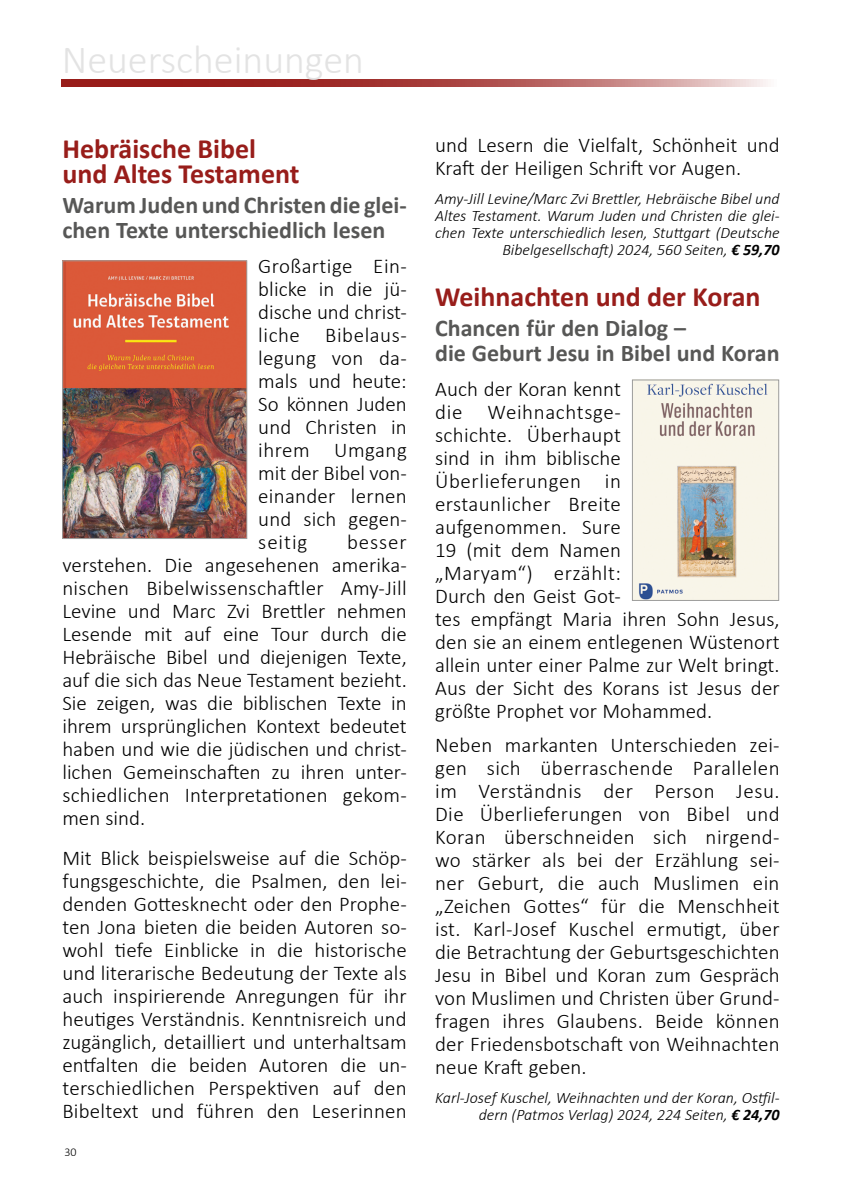
<style>
.page{position:relative;width:842px;height:1191px;background:#fff}
.page>*{position:absolute;margin:0;border:0;box-sizing:border-box;transform-origin:0 0}
.t1{font:300 40px "Calibri";color:#e3e3e3}
.t2{font:700 28px/25px "Calibri";color:#981d1a}
.t3{font:700 24px/25px "Calibri";color:#575756}
.t4{font:300 21px/23px "Calibri";letter-spacing:.005em;color:#000;text-align:justify}
.t5{font:italic 300 16px/17px "Calibri";color:#000;text-align:right}
.t6{font:300 12px "Calibri";color:#000}
.s1{font-weight:700}
</style>
<div class="page">
<svg style="left:62px;top:80px;width:706px;height:7px;background:#b05351"></svg>
<img style="left:634px;top:382px;width:143px;height:216px">
<div style="left:632px;top:380px;width:147px;height:220px;border:1px solid #9d9d9c"></div>
<img style="left:64px;top:263px;width:181px;height:273px">
<div style="left:62px;top:261px;width:185px;height:277px;border:1px solid #9d9d9c"></div>
<h1 class="t1" style="left:62px;top:34px;width:304px">Neuerscheinungen</h1>
<h2 class="t2" style="left:62px;top:135px;width:239px">Hebräische Bibel und Altes Testament</h2>
<p class="t3" style="left:62px;top:192px;width:346px">Warum Juden und Christen die glei&shy;chen Texte unterschiedlich lesen</p>
<p class="t4" style="left:258px;top:254px;width:150px">Großartige Ein&shy;blicke in die jü&shy;dische und christ&shy;liche Bibelaus&shy;legung von da&shy;mals und heute:<br>So können Juden und Christen in ihrem Umgang mit der Bibel von&shy;einander lernen und sich gegen&shy;seitig</p>
<p class="t4" style="left:62px;top:530px;width:346px;text-indent:285px">besser verstehen. Die angesehenen amerika&shy;nischen Bibelwissenschaftler Amy-Jill Levine und Marc Zvi Brettler nehmen Lesende mit auf eine Tour durch die Hebräische Bibel und diejenigen Texte, auf die sich das Neue Testament bezieht.<br>Sie zeigen, was die biblischen Texte in ihrem ursprünglichen Kontext bedeutet haben und wie die jüdischen und christ&shy;lichen Gemeinschaften zu ihren unter&shy;schiedlichen Interpretationen gekom&shy;men sind.</p>
<p class="t4" style="left:62px;top:846px;width:346px">Mit Blick beispielsweise auf die Schöp&shy;fungsgeschichte, die Psalmen, den lei&shy;denden Gottesknecht oder den Prophe&shy;ten Jona bieten die beiden Autoren so&shy;wohl tiefe Einblicke in die historische und literarische Bedeutung der Texte als auch inspirierende Anregungen für ihr heutiges Verständnis. Kenntnisreich und zugänglich, detailliert und unterhaltsam entfalten die beiden Autoren die un&shy;terschiedlichen Perspektiven auf den Bibeltext und führen den Leserinnen</p>
<p class="t6" style="left:64px;top:1144px;width:14px">30</p>
<p class="t4" style="left:435px;top:133px;width:346px">und Lesern die Vielfalt, Schönheit und<br>Kraft der Heiligen Schrift vor Augen.</p>
<p class="t5" style="left:435px;top:190px;width:346px">Amy-Jill Levine/Marc Zvi Brettler, Hebräische Bibel und Altes Testament. Warum Juden und Christen die glei&shy;chen Texte unterschiedlich lesen, Stuttgart (Deutsche Bibelgesellschaft) 2024, 560 Seiten, <span class="s1">€ 59,70</span></p>
<h2 class="t2" style="left:435px;top:284px;width:327px">Weihnachten und der Koran</h2>
<p class="t3" style="left:435px;top:316px;width:346px">Chancen für den Dialog –<br>die Geburt Jesu in Bibel und Koran</p>
<p class="t4" style="left:435px;top:377px;width:346px;text-align:left">Auch der Koran kennt<br>die Weihnachtsge-<br>schichte. Überhaupt<br>sind in ihm biblische<br>Überlieferungen in<br>erstaunlicher Breite<br>aufgenommen. Sure<br>19 (mit dem Namen<br>„Maryam“) erzählt:<br>Durch den Geist Got-<br>tes empfängt Maria ihren Sohn Jesus, den sie an einem entlegenen Wüstenort allein unter einer Palme zur Welt bringt.<br>Aus der Sicht des Korans ist Jesus der größte Prophet vor Mohammed.</p>
<p class="t4" style="left:435px;top:733px;width:346px">Neben markanten Unterschieden zei&shy;gen sich überraschende Parallelen im Verständnis der Person Jesu.<br>Die Überlieferungen von Bibel und Koran überschneiden sich nirgend&shy;wo stärker als bei der Erzählung sei&shy;ner Geburt, die auch Muslimen ein „Zeichen Gottes“ für die Menschheit ist. Karl-Josef Kuschel ermutigt, über die Betrachtung der Geburtsgeschichten Jesu in Bibel und Koran zum Gespräch von Muslimen und Christen über Grund&shy;fragen ihres Glaubens. Beide können der Friedensbotschaft von Weihnachten neue Kraft geben.</p>
<p class="t5" style="left:435px;top:1088px;width:346px">Karl-Josef Kuschel, Weihnachten und der Koran, Ostfil&shy;dern (Patmos Verlag) 2024, 224 Seiten, <span class="s1">€ 24,70</span></p>
</div>
